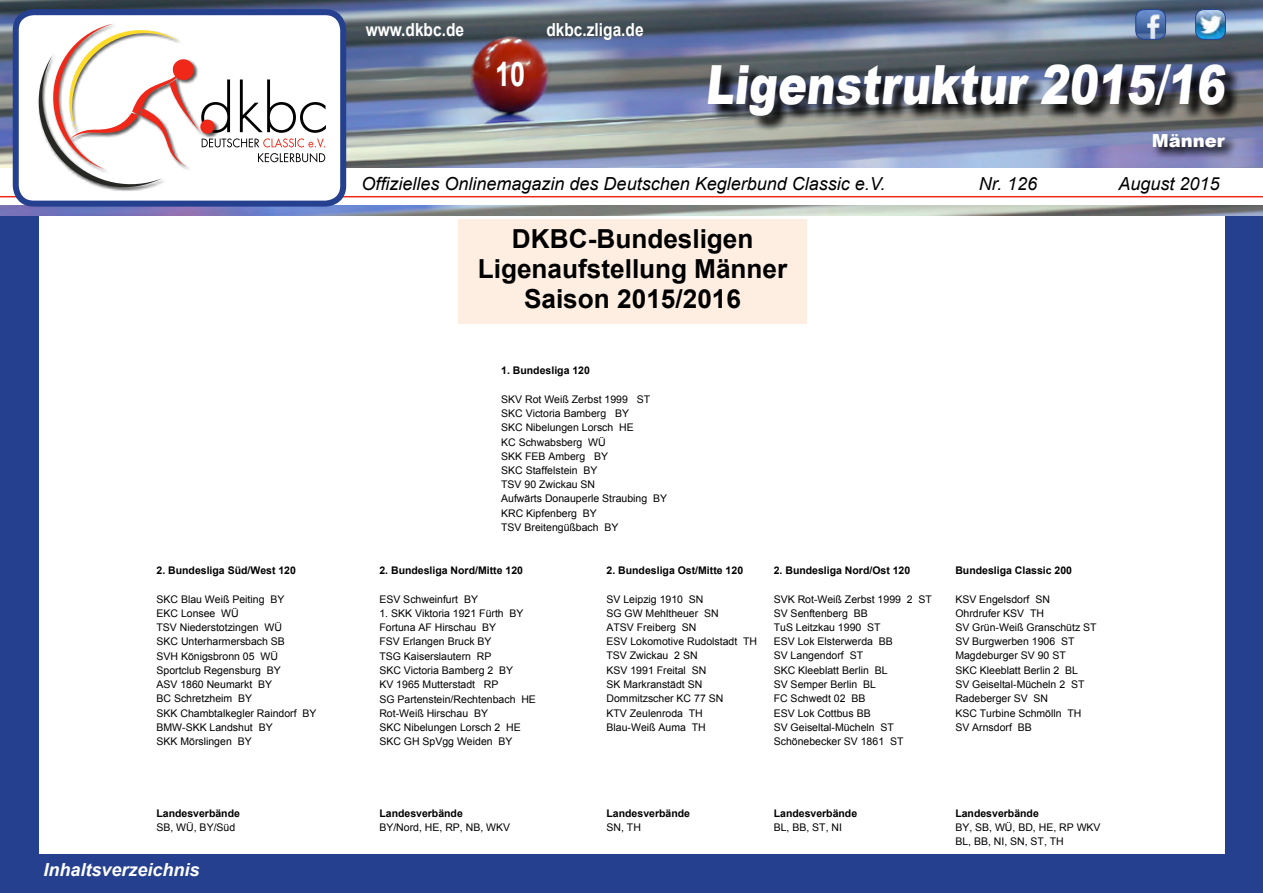
<style>
.page{position:relative;width:1263px;height:893px;background:#fff}
.page>*{position:absolute;margin:0;border:0;box-sizing:border-box;transform-origin:0 0}
.t1{font:900 54px "Arial";color:#fff;scale:.8 1}
.t2{font:700 33.75px "Arial";color:#fff;scale:.8 1}
.t3{font:700 26.25px/30.2px "Arial";color:#000;text-align:center}
.t4{font:italic 18px "Arial";color:#000}
.t5{font:700 18px "Arial";color:#fff;scale:.86 1}
.t6{font:italic 700 18px "Arial";color:#fff}
.t7{font:900 18px "Arial";color:#fff}
.t8{font:10.5px/14.2px "Arial";color:#000}
.t9{font:700 10.5px "Arial";color:#000}
</style>
<div class="page">
<div style="left:0;top:855px;width:1263px;height:38px;background:#25408f"></div>
<img style="left:0;top:0;width:1263px;height:216px">
<div style="left:0;top:168px;width:1263px;height:36px;background:#fff"></div>
<hr style="left:0;top:196px;width:1263px;height:1px;background:#ef281a">
<div style="left:16px;top:12px;width:327px;height:192px;background:#fff;border-radius:18px"></div>
<svg style="left:38px;top:24px;width:288px;height:167px"></svg>
<div style="left:13px;top:9px;width:333px;height:198px;border:6px solid #25408f;border-radius:18px"></div>
<svg style="left:710px;top:65px;width:532px;height:67px;background:#565a65"></svg>
<svg style="left:1150px;top:132px;width:89px;height:28px;background:#686a93"></svg>
<div style="left:0;top:217px;width:38px;height:676px;background:#25408f"></div>
<div style="left:1226px;top:217px;width:37px;height:676px;background:#25408f"></div>
<img style="left:1136px;top:10px;width:29px;height:29px">
<div style="left:1135px;top:9px;width:31px;height:31px;border:1px solid #25408f;border-radius:9px"></div>
<img style="left:1195px;top:10px;width:30px;height:29px">
<div style="left:1195px;top:9px;width:31px;height:31px;border:1px solid #25408f;border-radius:9px"></div>
<div style="left:458px;top:219px;width:349px;height:105px;background:#feeee2"></div>
<p class="t5" style="left:366px;top:18px;width:116px">www.dkbc.de</p>
<p class="t5" style="left:546px;top:18px;width:115px">dkbc.zliga.de</p>
<p class="t2" style="left:495px;top:52px;width:39px">10</p>
<p class="t1" style="left:705px;top:46px;width:661px">Ligenstruktur 2015/16</p>
<p class="t7" style="left:1152px;top:127px;width:75px">Männer</p>
<p class="t4" style="left:362px;top:172px;width:525px">Offizielles Onlinemagazin des Deutschen Keglerbund Classic e.V.</p>
<p class="t4" style="left:979px;top:172px;width:60px">Nr. 126</p>
<p class="t4" style="left:1118px;top:172px;width:103px">August 2015</p>
<p class="t3" style="left:478px;top:224px;width:311px">DKBC-Bundesligen<br>Ligenaufstellung Männer<br>Saison 2015/2016</p>
<p class="t9" style="left:501px;top:363px;width:90px">1. Bundesliga 120</p>
<p class="t8" style="left:501px;top:392px;width:167px">SKV Rot Weiß Zerbst 1999 ST<br>SKC Victoria Bamberg BY<br>SKC Nibelungen Lorsch HE<br>KC Schwabsberg WÜ<br>SKK FEB Amberg BY<br>SKC Staffelstein BY<br>TSV 90 Zwickau SN<br>Aufwärts Donauperle Straubing BY<br>KRC Kipfenberg BY<br>TSV Breitengüßbach BY</p>
<p class="t9" style="left:156px;top:563px;width:141px">2. Bundesliga Süd/West 120</p>
<p class="t9" style="left:379px;top:563px;width:145px">2. Bundesliga Nord/Mitte 120</p>
<p class="t9" style="left:606px;top:563px;width:138px">2. Bundesliga Ost/Mitte 120</p>
<p class="t9" style="left:774px;top:563px;width:138px">2. Bundesliga Nord/Ost 120</p>
<p class="t9" style="left:955px;top:563px;width:118px">Bundesliga Classic 200</p>
<p class="t8" style="left:156px;top:592px;width:129px">SKC Blau Weiß Peiting BY</p>
<p class="t8" style="left:379px;top:592px;width:100px">ESV Schweinfurt BY</p>
<p class="t8" style="left:606px;top:592px;width:98px">SV Leipzig 1910 SN</p>
<p class="t8" style="left:774px;top:592px;width:160px">SVK Rot-Weiß Zerbst 1999 2 ST</p>
<p class="t8" style="left:955px;top:592px;width:96px">KSV Engelsdorf SN</p>
<p class="t8" style="left:156px;top:606px;width:84px">EKC Lonsee WÜ</p>
<p class="t8" style="left:379px;top:606px;width:146px">1. SKK Viktoria 1921 Fürth BY</p>
<p class="t8" style="left:606px;top:606px;width:114px">SG GW Mehltheuer SN</p>
<p class="t8" style="left:774px;top:606px;width:96px">SV Senftenberg BB</p>
<p class="t8" style="left:955px;top:606px;width:90px">Ohrdrufer KSV TH</p>
<p class="t8" style="left:156px;top:620px;width:127px">TSV Niederstotzingen WÜ</p>
<p class="t8" style="left:379px;top:620px;width:118px">Fortuna AF Hirschau BY</p>
<p class="t8" style="left:606px;top:620px;width:91px">ATSV Freiberg SN</p>
<p class="t8" style="left:774px;top:620px;width:108px">TuS Leitzkau 1990 ST</p>
<p class="t8" style="left:955px;top:620px;width:143px">SV Grün-Weiß Granschütz ST</p>
<p class="t8" style="left:156px;top:634px;width:130px">SKC Unterharmersbach SB</p>
<p class="t8" style="left:379px;top:634px;width:114px">FSV Erlangen Bruck BY</p>
<p class="t8" style="left:606px;top:635px;width:152px">ESV Lokomotive Rudolstadt TH</p>
<p class="t8" style="left:774px;top:635px;width:121px">ESV Lok Elsterwerda BB</p>
<p class="t8" style="left:955px;top:634px;width:121px">SV Burgwerben 1906 ST</p>
<p class="t8" style="left:156px;top:649px;width:123px">SVH Königsbronn 05 WÜ</p>
<p class="t8" style="left:379px;top:649px;width:114px">TSG Kaiserslautern RP</p>
<p class="t8" style="left:606px;top:649px;width:93px">TSV Zwickau 2 SN</p>
<p class="t8" style="left:774px;top:649px;width:91px">SV Langendorf ST</p>
<p class="t8" style="left:955px;top:649px;width:112px">Magdeburger SV 90 ST</p>
<p class="t8" style="left:156px;top:663px;width:126px">Sportclub Regensburg BY</p>
<p class="t8" style="left:379px;top:663px;width:135px">SKC Victoria Bamberg 2 BY</p>
<p class="t8" style="left:606px;top:663px;width:101px">KSV 1991 Freital SN</p>
<p class="t8" style="left:774px;top:663px;width:115px">SKC Kleeblatt Berlin BL</p>
<p class="t8" style="left:955px;top:663px;width:124px">SKC Kleeblatt Berlin 2 BL</p>
<p class="t8" style="left:156px;top:677px;width:117px">ASV 1860 Neumarkt BY</p>
<p class="t8" style="left:379px;top:677px;width:121px">KV 1965 Mutterstadt RP</p>
<p class="t8" style="left:606px;top:677px;width:97px">SK Markranstädt SN</p>
<p class="t8" style="left:774px;top:677px;width:104px">SV Semper Berlin BL</p>
<p class="t8" style="left:955px;top:677px;width:131px">SV Geiseltal-Mücheln 2 ST</p>
<p class="t8" style="left:156px;top:692px;width:97px">BC Schretzheim BY</p>
<p class="t8" style="left:379px;top:692px;width:158px">SG Partenstein/Rechtenbach HE</p>
<p class="t8" style="left:606px;top:692px;width:118px">Dommitzscher KC 77 SN</p>
<p class="t8" style="left:774px;top:692px;width:93px">FC Schwedt 02 BB</p>
<p class="t8" style="left:955px;top:692px;width:94px">Radeberger SV SN</p>
<p class="t8" style="left:156px;top:706px;width:162px">SKK Chambtalkegler Raindorf BY</p>
<p class="t8" style="left:379px;top:706px;width:110px">Rot-Weiß Hirschau BY</p>
<p class="t8" style="left:606px;top:706px;width:98px">KTV Zeulenroda TH</p>
<p class="t8" style="left:774px;top:706px;width:98px">ESV Lok Cottbus BB</p>
<p class="t8" style="left:955px;top:706px;width:128px">KSC Turbine Schmölln TH</p>
<p class="t8" style="left:156px;top:720px;width:118px">BMW-SKK Landshut BY</p>
<p class="t8" style="left:379px;top:720px;width:143px">SKC Nibelungen Lorsch 2 HE</p>
<p class="t8" style="left:606px;top:720px;width:101px">Blau-Weiß Auma TH</p>
<p class="t8" style="left:774px;top:720px;width:122px">SV Geiseltal-Mücheln ST</p>
<p class="t8" style="left:955px;top:720px;width:78px">SV Arnsdorf BB</p>
<p class="t8" style="left:156px;top:735px;width:97px">SKK Mörslingen BY</p>
<p class="t8" style="left:379px;top:734px;width:135px">SKC GH SpVgg Weiden BY</p>
<p class="t8" style="left:774px;top:734px;width:131px">Schönebecker SV 1861 ST</p>
<p class="t9" style="left:156px;top:806px;width:85px">Landesverbände</p>
<p class="t9" style="left:379px;top:806px;width:85px">Landesverbände</p>
<p class="t9" style="left:606px;top:806px;width:85px">Landesverbände</p>
<p class="t9" style="left:774px;top:806px;width:85px">Landesverbände</p>
<p class="t9" style="left:955px;top:806px;width:85px">Landesverbände</p>
<p class="t8" style="left:156px;top:820px;width:80px">SB, WÜ, BY/Süd</p>
<p class="t8" style="left:379px;top:820px;width:132px">BY/Nord, HE, RP, NB, WKV</p>
<p class="t8" style="left:606px;top:820px;width:36px">SN, TH</p>
<p class="t8" style="left:774px;top:820px;width:70px">BL, BB, ST, NI</p>
<p class="t8" style="left:955px;top:820px;width:147px">BY, SB, WÜ, BD, HE, RP WKV<br>BL, BB, NI, SN, ST, TH</p>
<p class="t6" style="left:44px;top:858px;width:158px">Inhaltsverzeichnis</p>
</div>
